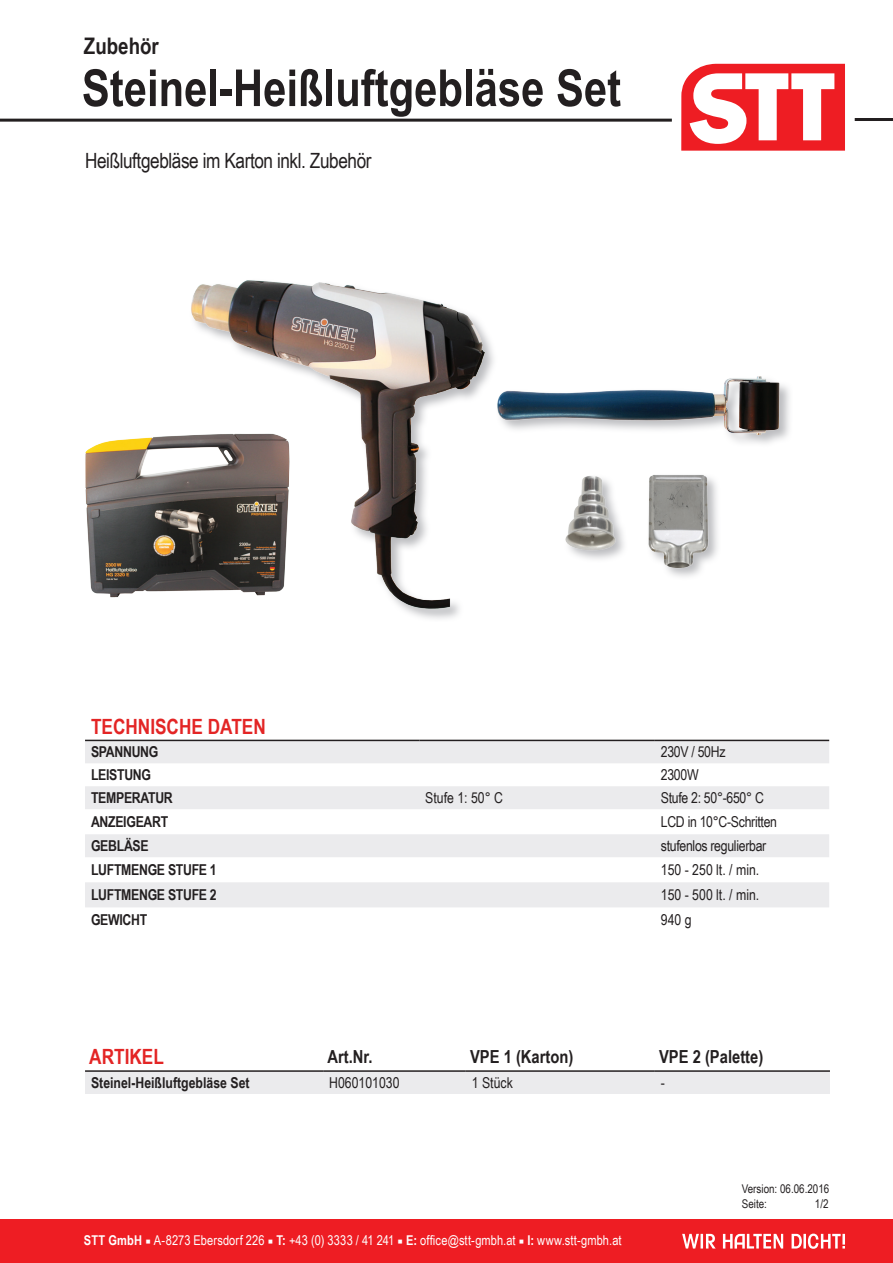
<style>
.page{position:relative;width:893px;height:1263px;background:#fff}
.page>*{position:absolute;margin:0;border:0;box-sizing:border-box;transform-origin:0 0}
.t1{font:700 51px "Arial Narrow";color:#231f20}
.t2{font:700 22.8px "Arial Narrow";color:#231f20}
.t3{font:21px "Arial Narrow";letter-spacing:-.02em;color:#231f20}
.t4{font:700 21px "Arial Narrow";color:#e32525}
.t5{font:700 18px "Arial Narrow";color:#231f20}
.t6{font:15px "Arial Narrow";letter-spacing:-.02em;color:#231f20}
.t7{font:700 15px "Arial Narrow";letter-spacing:-.02em;color:#231f20}
.t8{font:15px "Arial Narrow";color:#231f20}
.t9{font:700 15px "Arial Narrow";color:#231f20}
.t10{font:13.5px "Arial Narrow";letter-spacing:.01em;color:#fff}
.t11{font:12px/15px "Arial Narrow";color:#231f20}
.s1{font-weight:700}
.s2{font-family:"Minion Pro"}
</style>
<div class="page">
<div style="left:85px;top:1072px;width:745px;height:22px;background:#ebebed"></div>
<hr style="left:85px;top:1070px;width:238px;height:2px;background:#231f20">
<hr style="left:323px;top:1070px;width:143px;height:2px;background:#231f20">
<hr style="left:466px;top:1070px;width:189px;height:2px;background:#231f20">
<hr style="left:655px;top:1070px;width:175px;height:2px;background:#231f20">
<svg style="left:85px;top:741px;width:744px;height:166px;fill:#ebebed"></svg>
<hr style="left:85px;top:740px;width:334px;height:1px;background:#231f20">
<hr style="left:419px;top:740px;width:236px;height:1px;background:#231f20">
<hr style="left:655px;top:740px;width:174px;height:1px;background:#231f20">
<hr style="left:0;top:119px;width:672px;height:3px;background:#231f20">
<hr style="left:855px;top:118px;width:38px;height:3px;background:#231f20">
<img style="left:191px;top:280px;width:293px;height:339px">
<img style="left:565px;top:506px;width:153px;height:71px">
<img style="left:484px;top:332px;width:306px;height:174px">
<img style="left:85px;top:410px;width:219px;height:209px">
<svg style="left:681px;top:64px;width:164px;height:87px"></svg>
<div style="left:0;top:1219px;width:893px;height:44px;background:#ee1d23"></div>
<svg style="left:682px;top:1233px;width:163px;height:16px"></svg>
<h2 class="t2" style="left:84px;top:29px;width:76px">Zubehör</h2>
<h1 class="t1" style="left:82px;top:49px;width:541px">Steinel-Heißluftgebläse Set</h1>
<h3 class="t3" style="left:85px;top:145px;width:288px">Heißluftgebläse im Karton inkl. Zubehör</h3>
<h3 class="t4" style="left:91px;top:711px;width:176px">TECHNISCHE DATEN</h3>
<p class="t7" style="left:91px;top:741px;width:69px">SPANNUNG</p>
<p class="t6" style="left:661px;top:741px;width:66px">230V / 50Hz</p>
<p class="t7" style="left:91px;top:764px;width:62px">LEISTUNG</p>
<p class="t6" style="left:661px;top:764px;width:39px">2300W</p>
<p class="t7" style="left:91px;top:786px;width:83px">TEMPERATUR</p>
<p class="t6" style="left:425px;top:787px;width:79px">Stufe 1: 50° C</p>
<p class="t6" style="left:661px;top:787px;width:105px">Stufe 2: 50°-650° C</p>
<p class="t7" style="left:91px;top:810px;width:79px">ANZEIGEART</p>
<p class="t6" style="left:661px;top:811px;width:118px">LCD in 10°C-Schritten</p>
<p class="t7" style="left:91px;top:834px;width:59px">GEBLÄSE</p>
<p class="t6" style="left:661px;top:835px;width:107px">stufenlos regulierbar</p>
<p class="t7" style="left:91px;top:858px;width:127px">LUFTMENGE STUFE 1</p>
<p class="t8" style="left:661px;top:859px;width:100px">150 - 250 lt. / min.</p>
<p class="t7" style="left:91px;top:884px;width:127px">LUFTMENGE STUFE 2</p>
<p class="t8" style="left:661px;top:884px;width:100px">150 - 500 lt. / min.</p>
<p class="t7" style="left:91px;top:909px;width:58px">GEWICHT</p>
<p class="t6" style="left:661px;top:909px;width:32px">940 g</p>
<h3 class="t4" style="left:89px;top:1041px;width:76px">ARTIKEL</h3>
<p class="t5" style="left:327px;top:1043px;width:47px">Art.Nr.</p>
<p class="t5" style="left:470px;top:1043px;width:105px">VPE 1 (Karton)</p>
<p class="t5" style="left:659px;top:1043px;width:106px">VPE 2 (Palette)</p>
<p class="t9" style="left:91px;top:1071px;width:160px">Steinel-Heißluftgebläse Set</p>
<p class="t8" style="left:329px;top:1072px;width:72px">H060101030</p>
<p class="t6" style="left:472px;top:1072px;width:43px">1 Stück</p>
<p class="t6" style="left:661px;top:1072px;width:6px">-</p>
<p class="t10" style="left:84px;top:1230px;width:539px"><span class="s1">STT GmbH</span> <span class="s2">■</span> A-8273 Ebersdorf 226 <span class="s2">■</span> <span class="s1">T:</span> +43 (0) 3333 / 41 241 <span class="s2">■</span> <span class="s1">E:</span> office@stt-gmbh.at <span class="s2">■</span> <span class="s1">I:</span> www.stt-gmbh.at</p>
<p class="t11" style="left:742px;top:1181px;width:89px">Version: 06.06.2016<br>Seite:</p>
<p class="t11" style="left:815px;top:1196px;width:15px">1/2</p>
</div>
